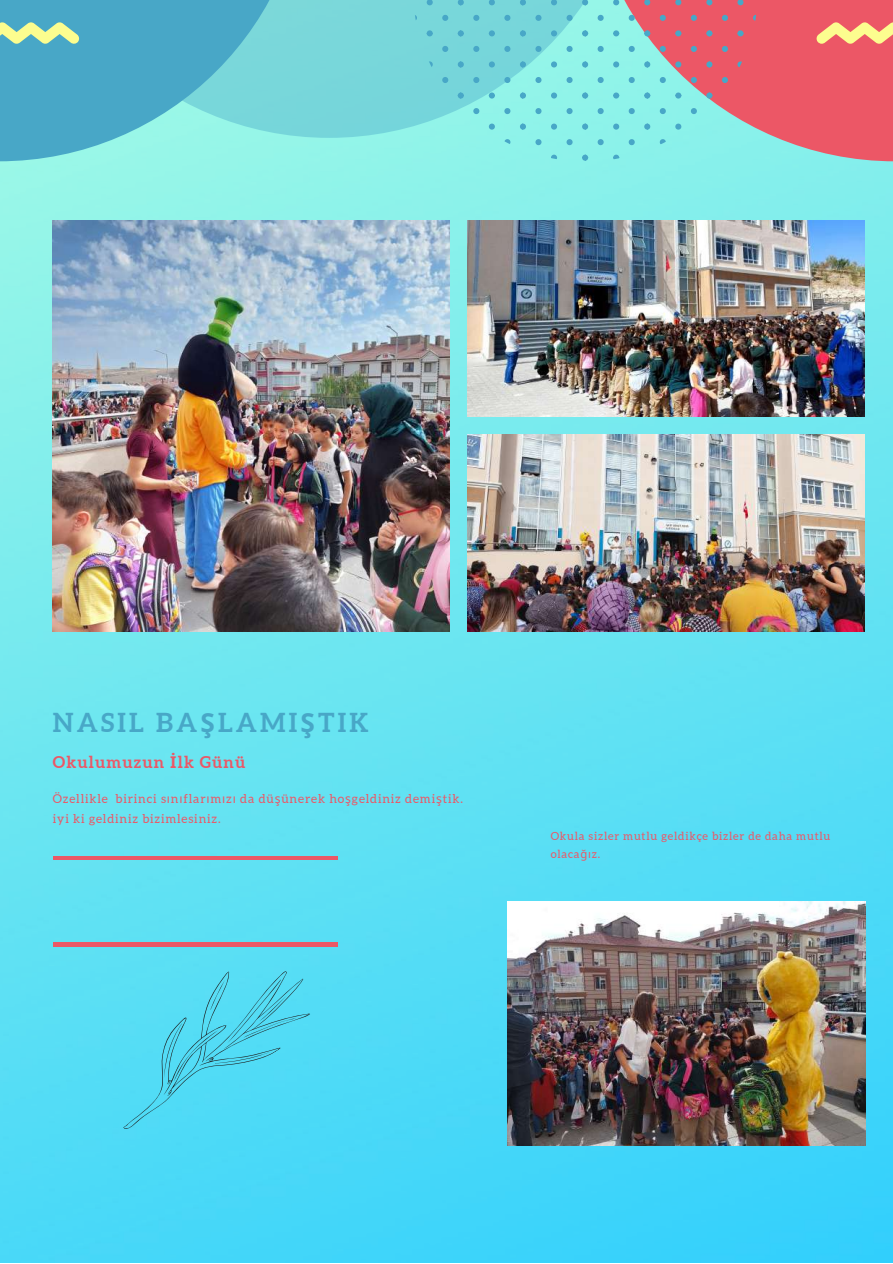
<style>
.page{position:relative;width:893px;height:1264px;background:#fff}
.page>*{position:absolute;margin:0;border:0;box-sizing:border-box;transform-origin:0 0}
.t1{font:700 26.1px "Aleo";letter-spacing:.12em;color:#48a7c7}
.t2{font:700 16.35px "Aleo";letter-spacing:.07em;color:#ec5766}
.t3{font:12.3px/19px "Aleo";letter-spacing:.07em;color:#ec5766}
.t4{font:11.25px/18px "Aleo";letter-spacing:.07em;color:#ec5766}
.s1{font-family:"Noto Sans"}
</style>
<div class="page">
<img style="left:0;top:138px;width:892px;height:1124px">
<svg style="left:587px;top:0;width:305px;height:161px;background:#d0828b"></svg>
<svg style="left:307px;top:0;width:330px;height:138px;background:#80e1df"></svg>
<svg style="left:0;top:0;width:307px;height:161px;background:#60bed0"></svg>
<svg style="left:737px;top:0;width:6px;height:5px"></svg>
<svg style="left:721px;top:15px;width:7px;height:6px"></svg>
<svg style="left:753px;top:15px;width:5px;height:6px"></svg>
<svg style="left:737px;top:61px;width:6px;height:6px"></svg>
<svg style="left:721px;top:77px;width:7px;height:6px"></svg>
<svg style="left:753px;top:77px;width:5px;height:6px"></svg>
<svg style="left:721px;top:46px;width:7px;height:6px"></svg>
<svg style="left:753px;top:46px;width:5px;height:6px"></svg>
<svg style="left:737px;top:30px;width:6px;height:6px"></svg>
<svg style="left:737px;top:124px;width:6px;height:6px"></svg>
<svg style="left:721px;top:139px;width:7px;height:6px"></svg>
<svg style="left:753px;top:139px;width:5px;height:6px"></svg>
<svg style="left:721px;top:108px;width:7px;height:6px"></svg>
<svg style="left:753px;top:108px;width:5px;height:6px"></svg>
<svg style="left:737px;top:92px;width:6px;height:7px"></svg>
<svg style="left:737px;top:155px;width:6px;height:6px"></svg>
<svg style="left:706px;top:0;width:6px;height:5px"></svg>
<svg style="left:675px;top:0;width:6px;height:5px"></svg>
<svg style="left:659px;top:15px;width:6px;height:6px"></svg>
<svg style="left:690px;top:15px;width:6px;height:6px"></svg>
<svg style="left:706px;top:61px;width:6px;height:6px"></svg>
<svg style="left:675px;top:61px;width:6px;height:6px"></svg>
<svg style="left:659px;top:77px;width:6px;height:6px"></svg>
<svg style="left:690px;top:77px;width:6px;height:6px"></svg>
<svg style="left:659px;top:46px;width:6px;height:6px"></svg>
<svg style="left:690px;top:46px;width:6px;height:6px"></svg>
<svg style="left:706px;top:30px;width:6px;height:6px"></svg>
<svg style="left:675px;top:30px;width:6px;height:6px"></svg>
<svg style="left:706px;top:124px;width:6px;height:6px"></svg>
<svg style="left:675px;top:124px;width:6px;height:6px"></svg>
<svg style="left:659px;top:139px;width:6px;height:6px"></svg>
<svg style="left:690px;top:139px;width:6px;height:6px"></svg>
<svg style="left:659px;top:108px;width:6px;height:6px"></svg>
<svg style="left:690px;top:108px;width:6px;height:6px"></svg>
<svg style="left:706px;top:92px;width:6px;height:7px"></svg>
<svg style="left:675px;top:92px;width:6px;height:7px"></svg>
<svg style="left:706px;top:155px;width:6px;height:6px"></svg>
<svg style="left:675px;top:155px;width:6px;height:6px"></svg>
<svg style="left:644px;top:0;width:6px;height:5px"></svg>
<svg style="left:613px;top:0;width:6px;height:5px"></svg>
<svg style="left:597px;top:15px;width:6px;height:6px"></svg>
<svg style="left:628px;top:15px;width:6px;height:6px"></svg>
<svg style="left:644px;top:61px;width:6px;height:6px"></svg>
<svg style="left:613px;top:61px;width:6px;height:6px"></svg>
<svg style="left:597px;top:77px;width:6px;height:6px"></svg>
<svg style="left:628px;top:77px;width:6px;height:6px"></svg>
<svg style="left:597px;top:46px;width:6px;height:6px"></svg>
<svg style="left:628px;top:46px;width:6px;height:6px"></svg>
<svg style="left:644px;top:30px;width:6px;height:6px"></svg>
<svg style="left:613px;top:30px;width:6px;height:6px"></svg>
<svg style="left:644px;top:124px;width:6px;height:6px"></svg>
<svg style="left:613px;top:124px;width:6px;height:6px"></svg>
<svg style="left:597px;top:139px;width:6px;height:6px"></svg>
<svg style="left:628px;top:139px;width:6px;height:6px"></svg>
<svg style="left:597px;top:108px;width:6px;height:6px"></svg>
<svg style="left:628px;top:108px;width:6px;height:6px"></svg>
<svg style="left:644px;top:92px;width:6px;height:7px"></svg>
<svg style="left:613px;top:92px;width:6px;height:7px"></svg>
<svg style="left:644px;top:155px;width:6px;height:6px"></svg>
<svg style="left:613px;top:155px;width:6px;height:6px"></svg>
<svg style="left:582px;top:0;width:6px;height:5px"></svg>
<svg style="left:551px;top:0;width:6px;height:5px"></svg>
<svg style="left:535px;top:15px;width:6px;height:6px"></svg>
<svg style="left:566px;top:15px;width:6px;height:6px"></svg>
<svg style="left:582px;top:61px;width:6px;height:6px"></svg>
<svg style="left:551px;top:61px;width:6px;height:6px"></svg>
<svg style="left:535px;top:77px;width:6px;height:6px"></svg>
<svg style="left:566px;top:77px;width:6px;height:6px"></svg>
<svg style="left:535px;top:46px;width:6px;height:6px"></svg>
<svg style="left:566px;top:46px;width:6px;height:6px"></svg>
<svg style="left:582px;top:30px;width:6px;height:6px"></svg>
<svg style="left:551px;top:30px;width:6px;height:6px"></svg>
<svg style="left:582px;top:124px;width:6px;height:6px"></svg>
<svg style="left:551px;top:124px;width:6px;height:6px"></svg>
<svg style="left:535px;top:139px;width:6px;height:6px"></svg>
<svg style="left:566px;top:139px;width:6px;height:6px"></svg>
<svg style="left:535px;top:108px;width:6px;height:6px"></svg>
<svg style="left:566px;top:108px;width:6px;height:6px"></svg>
<svg style="left:582px;top:92px;width:6px;height:7px"></svg>
<svg style="left:551px;top:92px;width:6px;height:7px"></svg>
<svg style="left:582px;top:155px;width:6px;height:6px"></svg>
<svg style="left:551px;top:155px;width:6px;height:6px"></svg>
<svg style="left:520px;top:0;width:6px;height:5px"></svg>
<svg style="left:489px;top:0;width:6px;height:5px"></svg>
<svg style="left:473px;top:15px;width:6px;height:6px"></svg>
<svg style="left:504px;top:15px;width:6px;height:6px"></svg>
<svg style="left:520px;top:61px;width:6px;height:6px"></svg>
<svg style="left:489px;top:61px;width:6px;height:6px"></svg>
<svg style="left:473px;top:77px;width:6px;height:6px"></svg>
<svg style="left:504px;top:77px;width:6px;height:6px"></svg>
<svg style="left:473px;top:46px;width:6px;height:6px"></svg>
<svg style="left:504px;top:46px;width:6px;height:6px"></svg>
<svg style="left:520px;top:30px;width:6px;height:6px"></svg>
<svg style="left:489px;top:30px;width:6px;height:6px"></svg>
<svg style="left:520px;top:124px;width:6px;height:6px"></svg>
<svg style="left:489px;top:124px;width:6px;height:6px"></svg>
<svg style="left:473px;top:139px;width:6px;height:6px"></svg>
<svg style="left:504px;top:139px;width:6px;height:6px"></svg>
<svg style="left:473px;top:108px;width:6px;height:6px"></svg>
<svg style="left:504px;top:108px;width:6px;height:6px"></svg>
<svg style="left:520px;top:92px;width:6px;height:7px"></svg>
<svg style="left:489px;top:92px;width:6px;height:7px"></svg>
<svg style="left:520px;top:155px;width:6px;height:6px"></svg>
<svg style="left:489px;top:155px;width:6px;height:6px"></svg>
<svg style="left:458px;top:0;width:6px;height:5px"></svg>
<svg style="left:426px;top:0;width:6px;height:5px"></svg>
<svg style="left:413px;top:15px;width:4px;height:6px"></svg>
<svg style="left:442px;top:15px;width:6px;height:6px"></svg>
<svg style="left:458px;top:61px;width:6px;height:6px"></svg>
<svg style="left:426px;top:61px;width:6px;height:6px"></svg>
<svg style="left:413px;top:77px;width:4px;height:6px"></svg>
<svg style="left:442px;top:77px;width:6px;height:6px"></svg>
<svg style="left:413px;top:46px;width:4px;height:6px"></svg>
<svg style="left:442px;top:46px;width:6px;height:6px"></svg>
<svg style="left:458px;top:30px;width:6px;height:6px"></svg>
<svg style="left:426px;top:30px;width:6px;height:6px"></svg>
<svg style="left:458px;top:124px;width:6px;height:6px"></svg>
<svg style="left:426px;top:124px;width:6px;height:6px"></svg>
<svg style="left:413px;top:139px;width:4px;height:6px"></svg>
<svg style="left:442px;top:139px;width:6px;height:6px"></svg>
<svg style="left:413px;top:108px;width:4px;height:6px"></svg>
<svg style="left:442px;top:108px;width:6px;height:6px"></svg>
<svg style="left:458px;top:92px;width:6px;height:7px"></svg>
<svg style="left:426px;top:92px;width:6px;height:7px"></svg>
<svg style="left:458px;top:155px;width:6px;height:6px"></svg>
<svg style="left:426px;top:155px;width:6px;height:6px"></svg>
<svg style="left:0;top:23px;width:79px;height:21px;background:#b2d9a5"></svg>
<svg style="left:816px;top:23px;width:76px;height:21px;background:#f5b87e"></svg>
<hr style="left:53px;top:856px;width:285px;height:3px;background:#ec5766">
<hr style="left:53px;top:942px;width:285px;height:4px;background:#ec5766">
<img style="left:468px;top:221px;width:396px;height:195px">
<img style="left:53px;top:221px;width:397px;height:410px">
<img style="left:468px;top:434px;width:396px;height:197px">
<svg style="left:83px;top:938px;width:246px;height:207px;background:#58d6ef"></svg>
<svg style="left:144px;top:979px;width:152px;height:102px;background:#51d3eb"></svg>
<img style="left:507px;top:901px;width:357px;height:244px">
<h1 class="t1" style="left:53px;top:708px;width:317px">NASIL BA<span class="s1">Ş</span>LAMI<span class="s1">Ş</span>TIK</h1>
<h2 class="t2" style="left:53px;top:753px;width:194px">Okulumuzun <span class="s1">İ</span>lk Günü</h2>
<p class="t3" style="left:53px;top:789px;width:411px">Özellikle birinci s<span class="s1">ı</span>n<span class="s1">ı</span>flar<span class="s1">ı</span>m<span class="s1">ı</span>z<span class="s1">ı</span> da dü<span class="s1">ş</span>ünerek ho<span class="s1">ş</span>geldiniz demi<span class="s1">ş</span>tik. iyi ki geldiniz bizimlesiniz.</p>
<p class="t4" style="left:550px;top:827px;width:281px">Okula sizler mutlu geldikçe bizler de daha mutlu olaca<span class="s1">ğı</span>z.</p>
</div>
